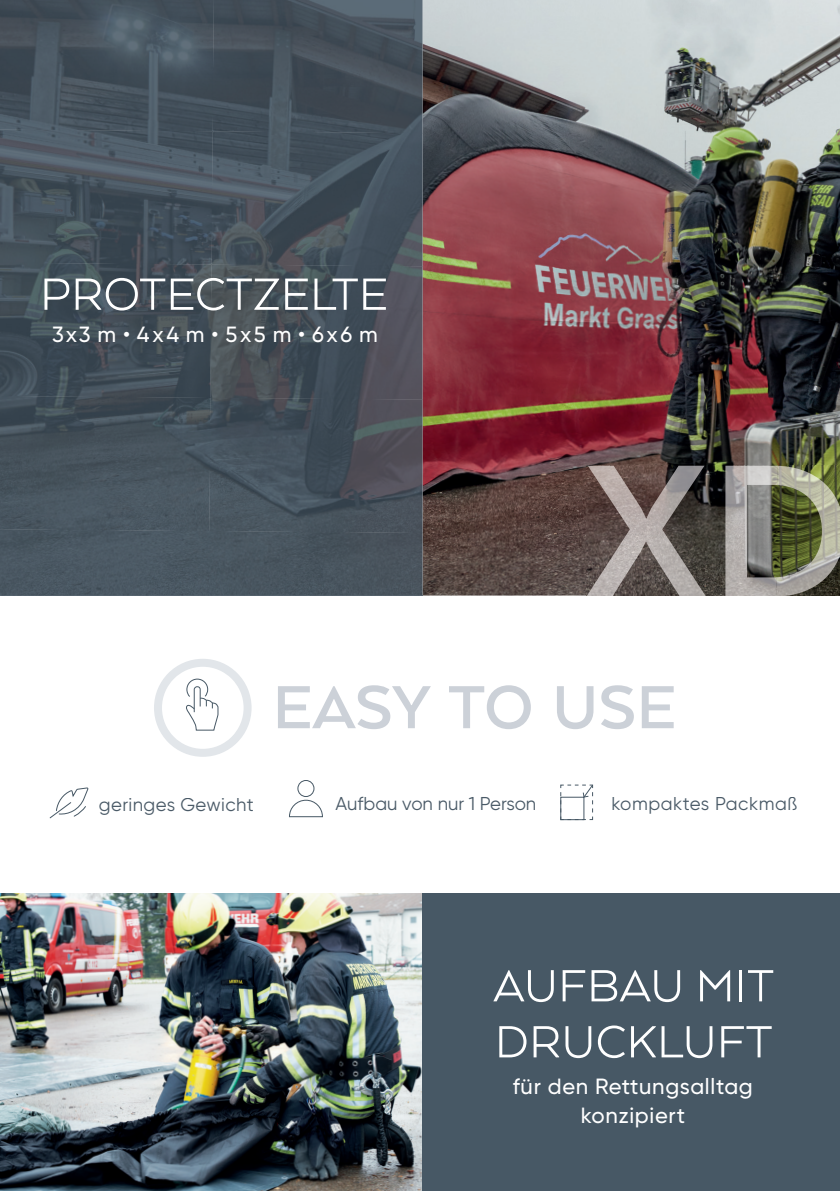
<style>
.page{position:relative;width:840px;height:1191px;background:#fff}
.page>*{position:absolute;margin:0;border:0;box-sizing:border-box;transform-origin:0 0}
.t1{font:700 70px "Arquitecta";letter-spacing:-.005em;color:#ccd1d8}
.t2{font:52px/56px "Arquitecta";color:#fff}
.t3{font:500 22px/29px "Gilroy";letter-spacing:.03em;color:#fff;text-align:center}
.t4{font:500 22px "Gilroy";letter-spacing:.11em;color:#fff}
.t5{font:18.6px "Gilroy";letter-spacing:.02em;color:#4a5a67}
.t6{font:18.6px "Gilroy";color:#4a5a67}
</style>
<div class="page">
<img style="left:422px;top:0;width:417px;height:595px">
<img style="left:0;top:893px;width:422px;height:298px">
<hr style="left:0;top:595px;width:422px;height:1px;background:#63717d">
<img style="left:0;top:0;width:212px;height:129px">
<img style="left:212px;top:0;width:210px;height:131px">
<img style="left:0;top:129px;width:213px;height:134px">
<img style="left:211px;top:131px;width:211px;height:133px">
<img style="left:0;top:263px;width:211px;height:133px">
<img style="left:210px;top:264px;width:212px;height:133px">
<img style="left:0;top:396px;width:210px;height:133px">
<img style="left:209px;top:397px;width:213px;height:132px">
<div style="left:0;top:529px;width:422px;height:66px;background:#4a5660"></div>
<div style="left:422px;top:893px;width:417px;height:298px;background:#475865"></div>
<img style="left:586px;top:466px;width:189px;height:129px">
<img style="left:775px;top:466px;width:64px;height:129px">
<svg style="left:154px;top:659px;width:97px;height:98px"></svg>
<svg style="left:49px;top:787px;width:40px;height:32px"></svg>
<div style="left:297px;top:780px;width:17px;height:17px;border:1px solid #475865;border-radius:50%"></div>
<svg style="left:289px;top:799px;width:34px;height:18px"></svg>
<svg style="left:560px;top:784px;width:33px;height:36px"></svg>
<h2 class="t2" style="left:40px;top:264px;width:349px">PROTECTZELTE</h2>
<p class="t4" style="left:52px;top:321px;width:327px">3x3 m • 4x4 m • 5x5 m • 6x6 m</p>
<h1 class="t1" style="left:272px;top:663px;width:405px">EASY TO USE</h1>
<p class="t5" style="left:99px;top:793px;width:156px">geringes Gewicht</p>
<p class="t6" style="left:335px;top:792px;width:202px">Aufbau von nur 1 Person</p>
<p class="t5" style="left:611px;top:792px;width:187px">kompaktes Packmaß</p>
<h2 class="t2" style="left:493px;top:956px;width:282px">AUFBAU MIT<br>DRUCKLUFT</h2>
<p class="t3" style="left:512px;top:1071px;width:241px">für den Rettungsalltag konzipiert</p>
</div>
